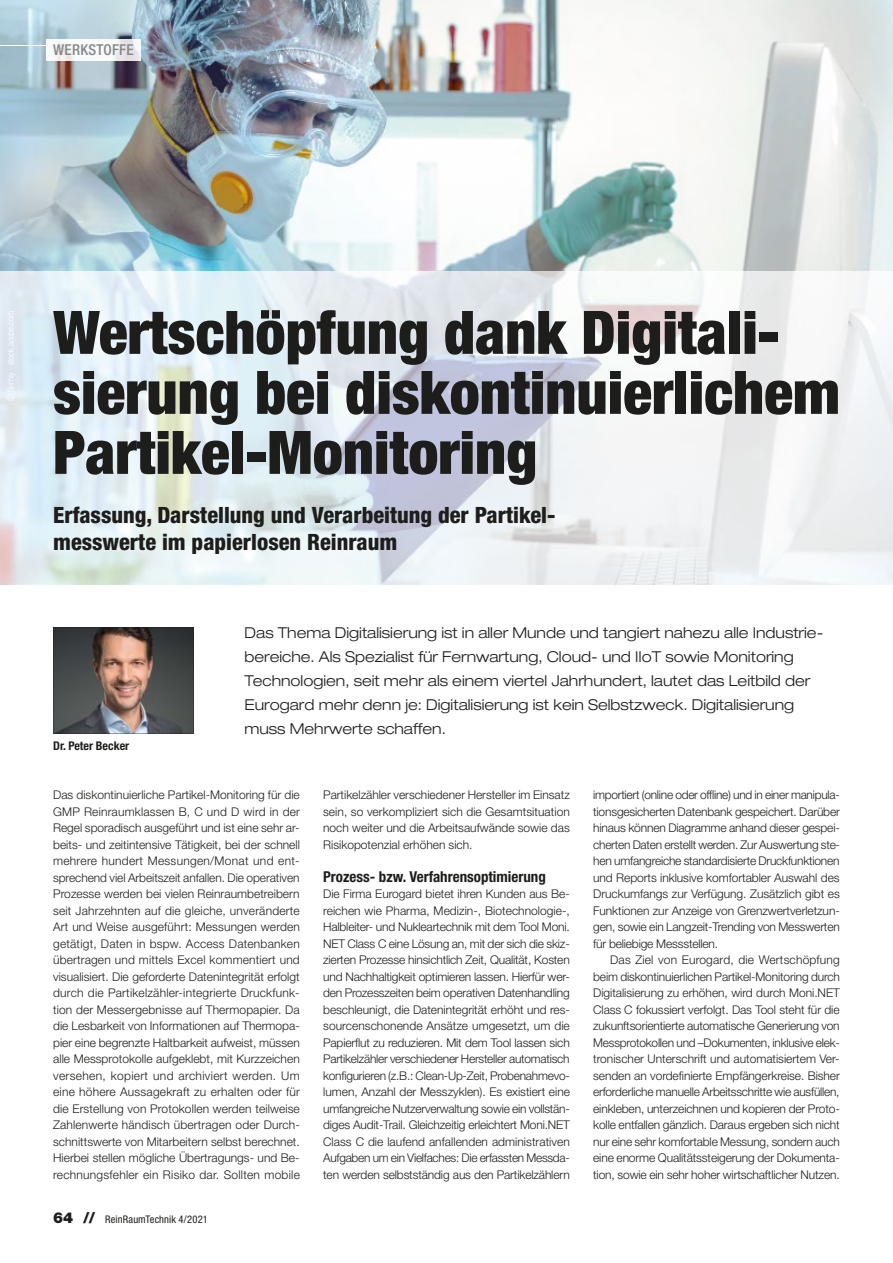
<style>
.page{position:relative;width:893px;height:1263px;background:#fff}
.page>*{position:absolute;margin:0;border:0;box-sizing:border-box;transform-origin:0 0}
.t1{font:900 condensed 60px/60px "Helvetica Neue LT Std";color:#1d1d1b}
.t2{font:800 condensed 22.5px/27px "Helvetica Neue LT Std";color:#1d1d1b}
.t3{font:300 expanded 15px/24px "Helvetica Neue LT Std";color:#1d1d1b}
.t4{font:700 condensed 15px "Helvetica Neue LT Std";color:#1d1d1b}
.t5{font:500 condensed 15px "Helvetica Neue LT Std";letter-spacing:.02em;color:#878787}
.t6{font:300 12px/16.5px "Helvetica Neue LT Std";letter-spacing:-.01em;color:#1d1d1b;text-align:justify}
.t7{font:700 condensed 12px "Helvetica Neue LT Std";color:#1d1d1b}
.t8{font:condensed 10.5px "Helvetica Neue LT Std";letter-spacing:.01em;color:#1d1d1b}
.s1{font-weight:900;font-stretch:normal;font-size:15px}
</style>
<div class="page">
<img style="left:0;top:0;width:893px;height:585px">
<img style="left:53px;top:627px;width:140px;height:106px">
<img style="left:47px;top:39px;width:93px;height:22px">
<hr style="left:0;top:45px;width:47px;height:1px;background:#fff">
<p class="t5" style="left:53px;top:41px;width:82px">WERKSTOFFE</p>
<h1 class="t1" style="left:53px;top:302px;width:788px">Wertschöpfung dank Digitali&shy;sierung bei diskontinuierlichem<br>Partikel-Monitoring</h1>
<h2 class="t2" style="left:53px;top:501px;width:504px">Erfassung, Darstellung und Verarbeitung der Partikel&shy;messwerte im papierlosen Reinraum</h2>
<p class="t7" style="left:53px;top:738px;width:78px">Dr. Peter Becker</p>
<p class="t3" style="left:244px;top:620px;width:580px">Das Thema Digitalisierung ist in aller Munde und tangiert nahezu alle Industrie&shy;bereiche. Als Spezialist für Fernwartung, Cloud- und IIoT sowie Monitoring Technologien, seit mehr als einem viertel Jahrhundert, lautet das Leitbild der Eurogard mehr denn je: Digitalisierung ist kein Selbstzweck. Digitalisierung muss Mehrwerte schaffen.</p>
<p class="t6" style="left:53px;top:787px;width:248px">Das diskontinuierliche Partikel-Monitoring für die GMP Reinraumklassen B, C und D wird in der Regel sporadisch ausgeführt und ist eine sehr ar&shy;beits- und zeitintensive Tätigkeit, bei der schnell mehrere hundert Messungen/Monat und ent&shy;sprechend viel Arbeitszeit anfallen. Die operativen Prozesse werden bei vielen Reinraumbetreibern seit Jahrzehnten auf die gleiche, unveränderte Art und Weise ausgeführt: Messungen werden getätigt, Daten in bspw. Access Datenbanken übertragen und mittels Excel kommentiert und visualisiert. Die geforderte Datenintegrität erfolgt durch die Partikelzähler-integrierte Druckfunk&shy;tion der Messergebnisse auf Thermopapier. Da die Lesbarkeit von Informationen auf Thermopa&shy;pier eine begrenzte Haltbarkeit aufweist, müssen alle Messprotokolle aufgeklebt, mit Kurzzeichen versehen, kopiert und archiviert werden. Um eine höhere Aussagekraft zu erhalten oder für die Erstellung von Protokollen werden teilweise Zahlenwerte händisch übertragen oder Durch&shy;schnittswerte von Mitarbeitern selbst berechnet.<br>Hierbei stellen mögliche Übertragungs- und Be&shy;rechnungsfehler ein Risiko dar. Sollten mobile</p>
<p class="t6" style="left:593px;top:787px;width:248px">importiert (online oder offline) und in einer manipula&shy;tionsgesicherten Datenbank gespeichert. Darüber hinaus können Diagramme anhand dieser gespei&shy;cherten Daten erstellt werden. Zur Auswertung ste&shy;hen umfangreiche standardisierte Druckfunktionen und Reports inklusive komfortabler Auswahl des Druckumfangs zur Verfügung. Zusätzlich gibt es Funktionen zur Anzeige von Grenzwertverletzun&shy;gen, sowie ein Langzeit-Trending von Messwerten für beliebige Messstellen.</p>
<p class="t6" style="left:323px;top:787px;width:248px">Partikelzähler verschiedener Hersteller im Einsatz sein, so verkompliziert sich die Gesamtsituation noch weiter und die Arbeitsaufwände sowie das Risikopotenzial erhöhen sich.</p>
<p class="t4" style="left:323px;top:867px;width:224px">Prozess- bzw. Verfahrensoptimierung</p>
<p class="t6" style="left:323px;top:886px;width:248px">Die Firma Eurogard bietet ihren Kunden aus Be&shy;reichen wie Pharma, Medizin-, Biotechnologie-, Halbleiter- und Nukleartechnik mit dem Tool Moni.<br>NET Class C eine Lösung an, mit der sich die skiz&shy;zierten Prozesse hinsichtlich Zeit, Qualität, Kosten und Nachhaltigkeit optimieren lassen. Hierfür wer&shy;den Prozesszeiten beim operativen Datenhandling beschleunigt, die Datenintegrität erhöht und res&shy;sourcenschonende Ansätze umgesetzt, um die Papierflut zu reduzieren. Mit dem Tool lassen sich Partikelzähler verschiedener Hersteller automatisch konfigurieren (z.B.: Clean-Up-Zeit, Probenahmevo&shy;lumen, Anzahl der Messzyklen). Es existiert eine umfangreiche Nutzerverwaltung sowie ein vollstän&shy;diges Audit-Trail. Gleichzeitig erleichtert Moni.NET Class C die laufend anfallenden administrativen Aufgaben um ein Vielfaches: Die erfassten Messda&shy;ten werden selbstständig aus den Partikelzählern</p>
<p class="t6" style="left:593px;top:952px;width:248px;text-indent:17px">Das Ziel von Eurogard, die Wertschöpfung beim diskontinuierlichen Partikel-Monitoring durch Digitalisierung zu erhöhen, wird durch Moni.NET Class C fokussiert verfolgt. Das Tool steht für die zukunftsorientierte automatische Generierung von Messprotokollen und –Dokumenten, inklusive elek&shy;tronischer Unterschrift und automatisiertem Ver&shy;senden an vordefinierte Empfängerkreise. Bisher erforderliche manuelle Arbeitsschritte wie ausfüllen, einkleben, unterzeichnen und kopieren der Proto&shy;kolle entfallen gänzlich. Daraus ergeben sich nicht nur eine sehr komfortable Messung, sondern auch eine enorme Qualitätssteigerung der Dokumenta&shy;tion, sowie ein sehr hoher wirtschaftlicher Nutzen.</p>
<p class="t8" style="left:53px;top:1213px;width:156px"><span class="s1">64 //</span> ReinRaumTechnik 4/2021</p>
</div>
